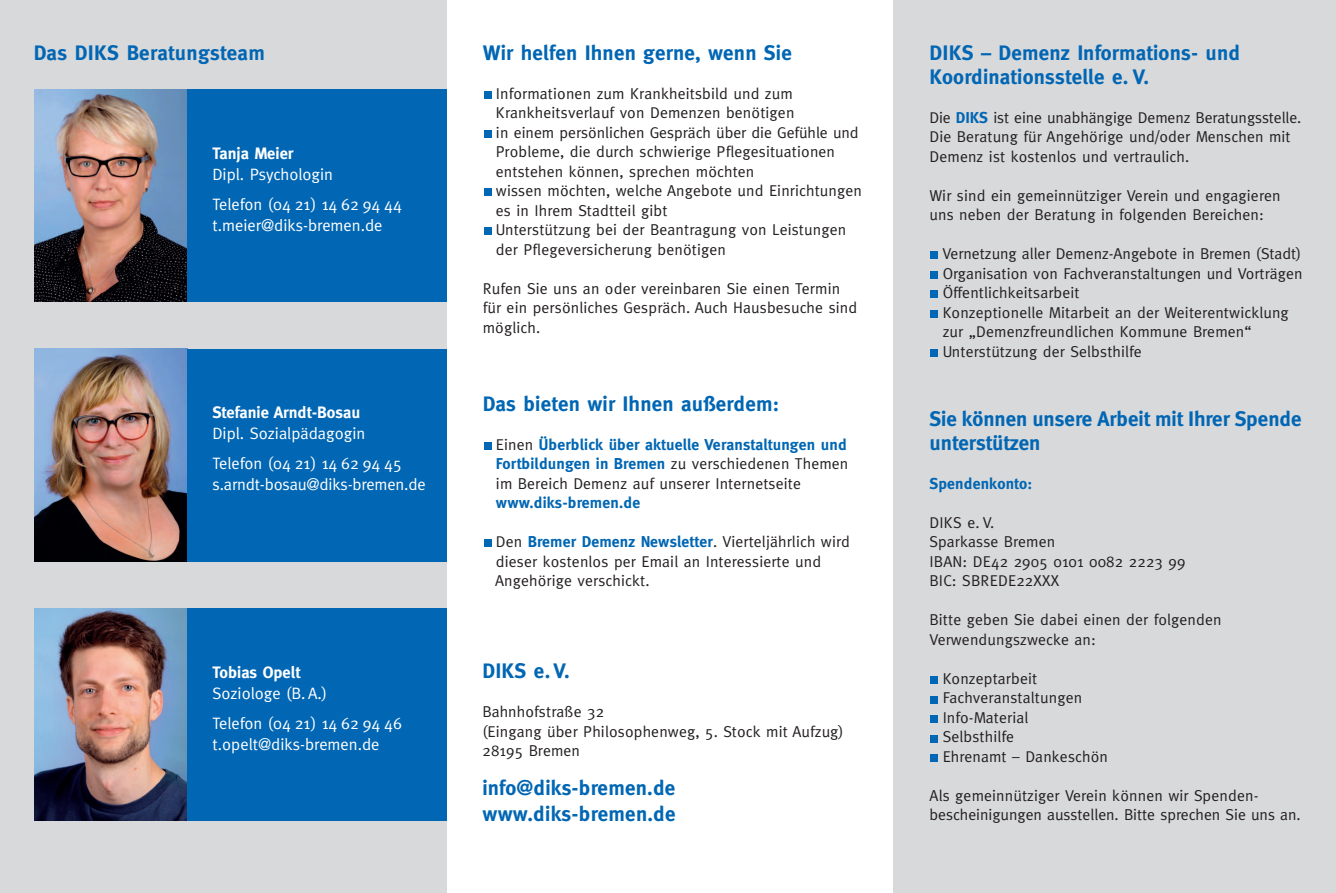
<style>
.page{position:relative;width:1336px;height:893px;background:#fff}
.page>*{position:absolute;margin:0;border:0;box-sizing:border-box;transform-origin:0 0}
.t1{font:700 51px/39px "Frutiger";color:#0166b3}
.t2{font:700 21px/24px "Meta";letter-spacing:.01em;color:#0166b3}
.t3{font:16.5px/30px "Meta";color:#fff}
.t4{font:700 16.5px "Meta";color:#fff}
.t5{font:15.75px/19.5px "Meta";letter-spacing:.01em;color:#231f20}
.t6{font:700 15.75px "Meta";letter-spacing:.01em;color:#0166b3}
.s1{font-weight:700;color:#0166b3}
</style>
<div class="page">
<div style="left:893px;top:0;width:442px;height:893px;background:#d8d9db"></div>
<div style="left:0;top:0;width:446px;height:893px;background:#d8d9db"></div>
<img style="left:34px;top:89px;width:153px;height:213px">
<div style="left:187px;top:89px;width:259px;height:213px;background:#0166b3"></div>
<img style="left:34px;top:349px;width:153px;height:213px">
<div style="left:187px;top:349px;width:259px;height:213px;background:#0166b3"></div>
<img style="left:34px;top:608px;width:153px;height:213px">
<div style="left:187px;top:608px;width:259px;height:213px;background:#0166b3"></div>
<h2 class="t2" style="left:34px;top:40px;width:233px">Das DIKS Beratungsteam</h2>
<p class="t4" style="left:212px;top:143px;width:82px">Tanja Meier</p>
<p class="t3" style="left:212px;top:159px;width:191px">Dipl. Psychologin<br>Telefon (04 21) 14 62 94 44</p>
<p class="t3" style="left:212px;top:210px;width:171px">t.meier@diks-bremen.de</p>
<p class="t4" style="left:212px;top:403px;width:149px">Stefanie Arndt-Bosau</p>
<p class="t3" style="left:212px;top:419px;width:191px">Dipl. Sozialpädagogin<br>Telefon (04 21) 14 62 94 45</p>
<p class="t3" style="left:212px;top:470px;width:215px">s.arndt-bosau@diks-bremen.de</p>
<p class="t4" style="left:212px;top:662px;width:89px">Tobias Opelt</p>
<p class="t3" style="left:212px;top:678px;width:191px">Soziologe (B. A.)<br>Telefon (04 21) 14 62 94 46</p>
<p class="t3" style="left:212px;top:729px;width:168px">t.opelt@diks-bremen.de</p>
<h2 class="t2" style="left:482px;top:40px;width:310px">Wir helfen Ihnen gerne, wenn Sie</h2>
<p class="t5" style="left:496px;top:83px;width:367px">Informationen zum Krankheitsbild und zum Krankheitsverlauf von Demenzen benötigen<br>in einem persönlichen Gespräch über die Gefühle und Probleme, die durch schwierige Pflegesituationen entstehen können, sprechen möchten<br>wissen möchten, welche Angebote und Einrichtungen es in Ihrem Stadtteil gibt<br>Unterstützung bei der Beantragung von Leistungen der Pflegeversicherung benötigen</p>
<p class="t5" style="left:482px;top:278px;width:376px">Rufen Sie uns an oder vereinbaren Sie einen Termin für ein persönliches Gespräch. Auch Hausbesuche sind möglich.</p>
<h1 class="t1" style="left:480px;top:65px;width:16px">. .</h1>
<h1 class="t1" style="left:480px;top:163px;width:16px">. .</h1>
<h2 class="t2" style="left:482px;top:391px;width:298px">Das bieten wir Ihnen außerdem:</h2>
<p class="t5" style="left:496px;top:434px;width:354px;text-align:justify">Einen <span class="s1">Überblick über aktuelle Veranstaltungen und Fortbildungen in Bremen</span> zu verschiedenen Themen im Bereich Demenz auf unserer Internetseite</p>
<p class="t6" style="left:496px;top:493px;width:146px">www.diks-bremen.de</p>
<p class="t5" style="left:495px;top:532px;width:356px">Den <span class="s1">Bremer Demenz Newsletter</span>. Vierteljährlich wird dieser kostenlos per Email an Interessierte und<br>Angehörige verschickt.</p>
<h1 class="t1" style="left:480px;top:387px;width:16px;line-height:97.5px">. .</h1>
<h2 class="t2" style="left:482px;top:659px;width:89px">DIKS e. V.</h2>
<p class="t5" style="left:482px;top:702px;width:363px">Bahnhofstraße 32<br>(Eingang über Philosophenweg, 5. Stock mit Aufzug)<br>28195 Bremen</p>
<h2 class="t2" style="left:482px;top:775px;width:195px;line-height:25.5px">info@diks-bremen.de www.diks-bremen.de</h2>
<h2 class="t2" style="left:929px;top:40px;width:312px">DIKS – Demenz Informations- und<br>Koordinationsstelle e. V.</h2>
<p class="t5" style="left:929px;top:107px;width:373px">Die <span class="s1">DIKS</span> ist eine unabhängige Demenz Beratungsstelle.<br>Die Beratung für Angehörige und/oder Menschen mit<br>Demenz ist kostenlos und vertraulich.</p>
<p class="t5" style="left:929px;top:185px;width:352px">Wir sind ein gemeinnütziger Verein und engagieren uns neben der Beratung in folgenden Bereichen:</p>
<p class="t5" style="left:942px;top:244px;width:361px">Vernetzung aller Demenz-Angebote in Bremen (Stadt)<br>Organisation von Fachveranstaltungen und Vorträgen Öffentlichkeitsarbeit<br>Konzeptionelle Mitarbeit an der Weiterentwicklung zur „Demenzfreundlichen Kommune Bremen“ Unterstützung der Selbsthilfe</p>
<h1 class="t1" style="left:927px;top:240px;width:16px;line-height:68.2px">.... .</h1>
<h2 class="t2" style="left:929px;top:406px;width:373px">Sie können unsere Arbeit mit Ihrer Spende unterstützen</h2>
<p class="t6" style="left:929px;top:474px;width:104px">Spendenkonto:</p>
<p class="t5" style="left:929px;top:512px;width:257px">DIKS e. V.<br>Sparkasse Bremen<br>IBAN: DE42 2905 0101 0082 2223 99<br>BIC: SBREDE22XXX</p>
<p class="t5" style="left:929px;top:610px;width:293px">Bitte geben Sie dabei einen der folgenden<br>Verwendungszwecke an:</p>
<p class="t5" style="left:942px;top:668px;width:167px">Konzeptarbeit<br>Fachveranstaltungen<br>Info-Material<br>Selbsthilfe<br>Ehrenamt – Dankeschön</p>
<p class="t5" style="left:929px;top:785px;width:372px">Als gemeinnütziger Verein können wir Spenden&shy;bescheinigungen ausstellen. Bitte sprechen Sie uns an.</p>
<h1 class="t1" style="left:927px;top:689px;width:16px">.....</h1>
</div>
